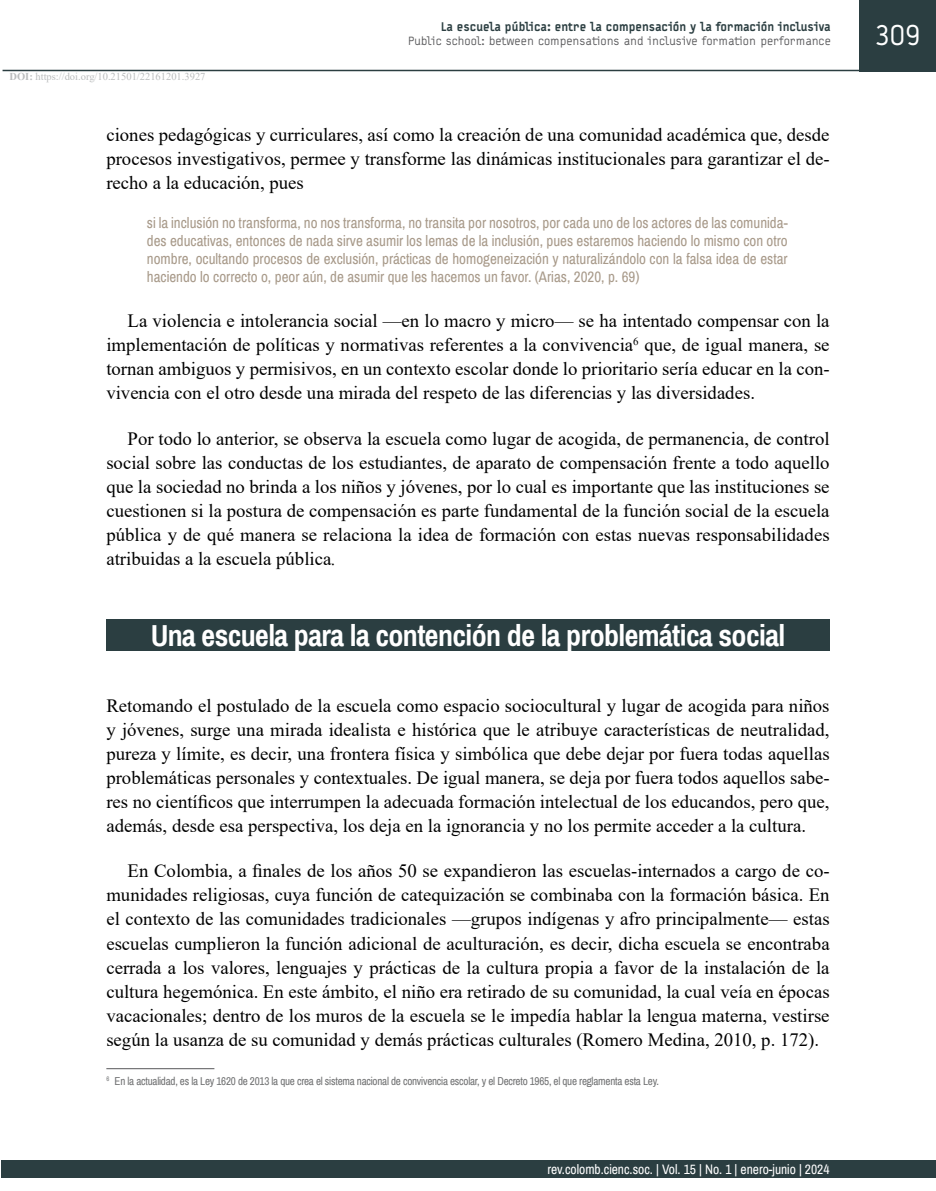
<style>
.page{position:relative;width:936px;height:1191px;background:#fff}
.page>*{position:absolute;margin:0;border:0;box-sizing:border-box;transform-origin:0 0}
.t1{font:700 30px "Archivo Narrow";letter-spacing:-.02em;color:#fff}
.t2{font:30px "Typestar Pro";color:#fff}
.t3{font:18.75px/24px "Times New Roman";color:#000;text-align:justify}
.t4{font:15px/18px "Archivo Narrow";color:#a89a8a;text-align:justify}
.t5{font:13.5px "Archivo Narrow";color:#fff}
.t6{font:12px "Typestar Pro";color:#58585a}
.t7{font:900 12px "Typestar Pro";color:#2b3e41}
.t8{font:11.25px "Archivo Narrow";letter-spacing:-.02em;color:#707172}
.t9{font:10.5px "Times New Roman";color:#bbbdbe}
.s1{font-weight:700}
.s2{font-style:italic}
</style>
<div class="page">
<div style="left:2px;top:1160px;width:933px;height:18px;background:#2b3e41"></div>
<hr style="left:3px;top:70px;width:856px;height:1px;background:#2b3e41">
<div style="left:859px;top:0;width:76px;height:71px;background:#2b3e41"></div>
<div style="left:106px;top:619px;width:723px;height:32px;background:#2b3e41"></div>
<hr style="left:106px;top:1068px;width:108px;height:1px;background:#58585a">
<p class="t9" style="left:10px;top:69px;width:197px"><span class="s1">DOI:</span> https://doi.org/10.21501/22161201.3927</p>
<p class="t7" style="left:441px;top:19px;width:391px">La escuela pública: entre la compensación y la formación inclusiva</p>
<p class="t6" style="left:408px;top:33px;width:424px">Public school: between compensations and inclusive formation performance</p>
<p class="t3" style="left:106px;top:122px;width:724px">ciones pedagógicas y curriculares, así como la creación de una comunidad académica que, desde procesos investigativos, permee y transforme las dinámicas institucionales para garantizar el de&shy;recho a la educación, pues</p>
<p class="t4" style="left:147px;top:214px;width:642px">si la inclusión no transforma, no nos transforma, no transita por nosotros, por cada uno de los actores de las comunida&shy;des educativas, entonces de nada sirve asumir los lemas de la inclusión, pues estaremos haciendo lo mismo con otro nombre, ocultando procesos de exclusión, prácticas de homogeneización y naturalizándolo con la falsa idea de estar haciendo lo correcto o, peor aún, de asumir que les hacemos un favor. (Arias, 2020, p. 69)</p>
<p class="t3" style="left:106px;top:308px;width:724px;text-indent:21px">La violencia e intolerancia social —en lo macro y micro— se ha intentado compensar con la implementación de políticas y normativas referentes a la convivencia<sup>6</sup> que, de igual manera, se tornan ambiguos y permisivos, en un contexto escolar donde lo prioritario sería educar en la con&shy;vivencia con el otro desde una mirada del respeto de las diferencias y las diversidades.</p>
<p class="t3" style="left:106px;top:425px;width:724px;text-indent:21px">Por todo lo anterior, se observa la escuela como lugar de acogida, de permanencia, de control social sobre las conductas de los estudiantes, de aparato de compensación frente a todo aquello que la sociedad no brinda a los niños y jóvenes, por lo cual es importante que las instituciones se cuestionen si la postura de compensación es parte fundamental de la función social de la escuela pública y de qué manera se relaciona la idea de formación con estas nuevas responsabilidades atribuidas a la escuela pública<span class="s2">.</span></p>
<h1 class="t1" style="left:151px;top:617px;width:636px">Una escuela para la contención de la problemática social</h1>
<p class="t3" style="left:106px;top:693px;width:724px">Retomando el postulado de la escuela como espacio sociocultural y lugar de acogida para niños y jóvenes, surge una mirada idealista e histórica que le atribuye características de neutralidad, pureza y límite, es decir, una frontera física y simbólica que debe dejar por fuera todas aquellas problemáticas personales y contextuales. De igual manera, se deja por fuera todos aquellos sabe&shy;res no científicos que interrumpen la adecuada formación intelectual de los educandos, pero que, además, desde esa perspectiva, los deja en la ignorancia y no los permite acceder a la cultura.</p>
<p class="t3" style="left:106px;top:858px;width:724px;text-indent:21px">En Colombia, a finales de los años 50 se expandieron las escuelas-internados a cargo de co&shy;munidades religiosas, cuya función de catequización se combinaba con la formación básica. En el contexto de las comunidades tradicionales —grupos indígenas y afro principalmente— estas escuelas cumplieron la función adicional de aculturación, es decir, dicha escuela se encontraba cerrada a los valores, lenguajes y prácticas de la cultura propia a favor de la instalación de la cultura hegemónica. En este ámbito, el niño era retirado de su comunidad, la cual veía en épocas vacacionales; dentro de los muros de la escuela se le impedía hablar la lengua materna, vestirse según la usanza de su comunidad y demás prácticas culturales (Romero Medina, 2010, p. 172).</p>
<p class="t8" style="left:106px;top:1073px;width:554px"><sup>6</sup> En la actualidad, es la Ley 1620 de 2013 la que crea el sistema nacional de convivencia escolar, y el Decreto 1965, el que reglamenta esta Ley.</p>
<p class="t5" style="left:547px;top:1160px;width:284px">rev.colomb.cienc.soc. | Vol. 15 | No. 1 | enero-junio | 2024</p>
<h1 class="t2" style="left:874px;top:16px;width:48px">309</h1>
</div>
